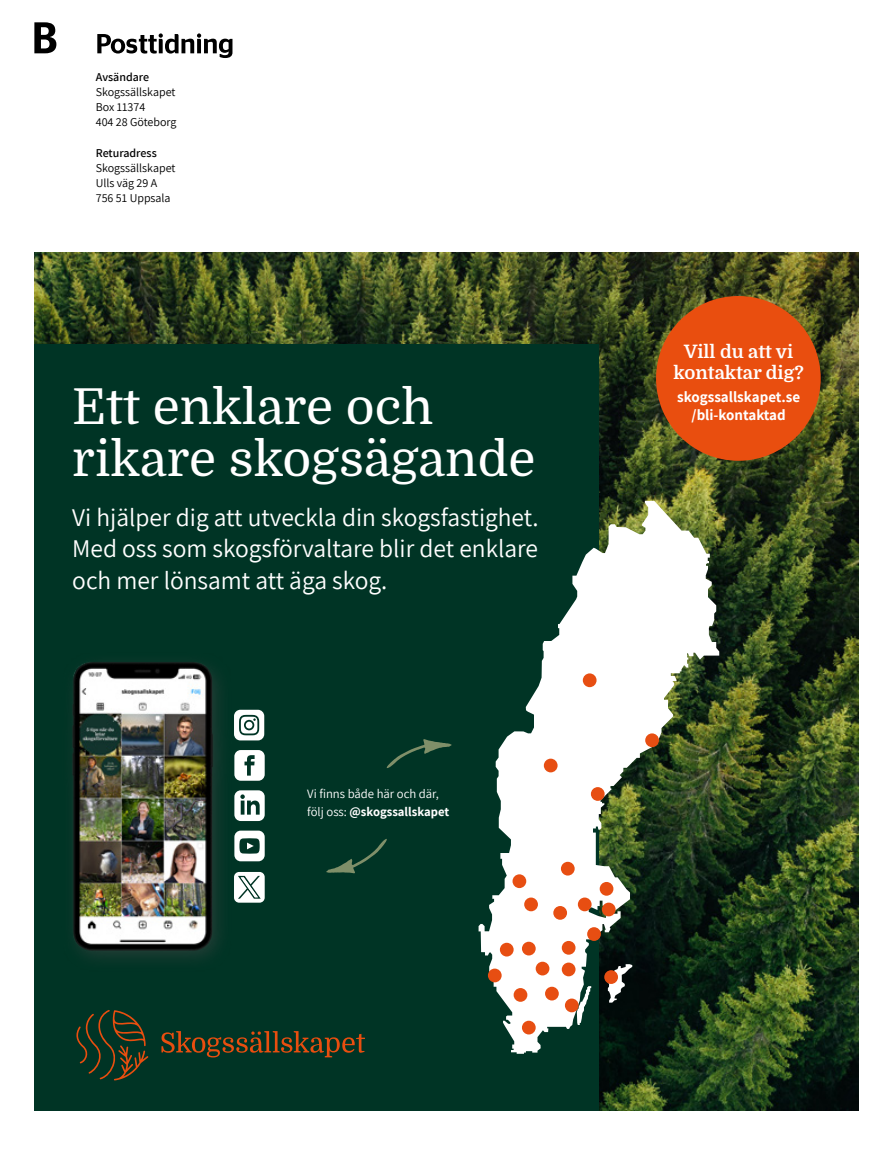
<style>
.page{position:relative;width:893px;height:1149px;background:#fff}
.page>*{position:absolute;margin:0;border:0;box-sizing:border-box;transform-origin:0 0}
.t1{font:49.65px/51.8px "Domine";color:#fff}
.t2{font:25.5px/31px "Assistant";color:#fff;text-align:justify}
.t3{font:700 18.6px/20.9px "Domine";color:#fff;text-align:center}
.t4{font:700 15px/17.7px "Assistant";color:#fff;text-align:center}
.t5{font:12.75px/17.9px "Assistant";color:#fff}
.t6{font:12px/15px "Assistant";color:#000}
.t7{font:600 12px "Assistant";color:#000}
.s1{font-weight:700}
</style>
<div class="page">
<svg style="left:34px;top:22px;width:22px;height:31px"></svg>
<svg style="left:97px;top:33px;width:135px;height:25px"></svg>
<img style="left:35px;top:252px;width:823px;height:858px">
<div style="left:35px;top:344px;width:564px;height:766px;background:#003425"></div>
<div style="left:656px;top:296px;width:165px;height:164px;background:#e94e0f;border-radius:50%"></div>
<img style="left:34px;top:582px;width:353px;height:447px">
<svg style="left:387px;top:739px;width:65px;height:29px"></svg>
<svg style="left:326px;top:838px;width:61px;height:35px"></svg>
<svg style="left:234px;top:709px;width:30px;height:31px"></svg>
<svg style="left:234px;top:749px;width:31px;height:31px"></svg>
<svg style="left:234px;top:790px;width:31px;height:30px"></svg>
<svg style="left:234px;top:830px;width:31px;height:31px"></svg>
<svg style="left:234px;top:871px;width:31px;height:31px"></svg>
<svg style="left:161px;top:1031px;width:204px;height:26px"></svg>
<svg style="left:75px;top:1009px;width:73px;height:71px"></svg>
<svg style="left:479px;top:500px;width:240px;height:553px"></svg>
<svg style="left:577px;top:985px;width:14px;height:39px"></svg>
<svg style="left:608px;top:963px;width:24px;height:39px"></svg>
<div style="left:583px;top:673px;width:14px;height:14px;background:#e74e12;border-radius:50%"></div>
<div style="left:645px;top:733px;width:14px;height:14px;background:#e74e12;border-radius:50%"></div>
<div style="left:591px;top:786px;width:14px;height:14px;background:#e74e12;border-radius:50%"></div>
<div style="left:544px;top:758px;width:14px;height:14px;background:#e74e12;border-radius:50%"></div>
<div style="left:600px;top:881px;width:13px;height:14px;background:#e74e12;border-radius:50%"></div>
<div style="left:561px;top:861px;width:14px;height:14px;background:#e74e12;border-radius:50%"></div>
<div style="left:512px;top:874px;width:14px;height:13px;background:#e74e12;border-radius:50%"></div>
<div style="left:602px;top:902px;width:14px;height:14px;background:#e74e12;border-radius:50%"></div>
<div style="left:578px;top:897px;width:14px;height:14px;background:#e74e12;border-radius:50%"></div>
<div style="left:553px;top:905px;width:14px;height:14px;background:#e74e12;border-radius:50%"></div>
<div style="left:524px;top:897px;width:14px;height:14px;background:#e74e12;border-radius:50%"></div>
<div style="left:587px;top:926px;width:14px;height:14px;background:#e74e12;border-radius:50%"></div>
<div style="left:562px;top:940px;width:13px;height:14px;background:#e74e12;border-radius:50%"></div>
<div style="left:604px;top:969px;width:14px;height:14px;background:#e74e12;border-radius:50%"></div>
<div style="left:562px;top:962px;width:13px;height:14px;background:#e74e12;border-radius:50%"></div>
<div style="left:565px;top:998px;width:14px;height:13px;background:#e74e12;border-radius:50%"></div>
<div style="left:545px;top:986px;width:14px;height:14px;background:#e74e12;border-radius:50%"></div>
<div style="left:536px;top:961px;width:13px;height:14px;background:#e74e12;border-radius:50%"></div>
<div style="left:522px;top:941px;width:14px;height:14px;background:#e74e12;border-radius:50%"></div>
<div style="left:500px;top:942px;width:14px;height:14px;background:#e74e12;border-radius:50%"></div>
<div style="left:488px;top:968px;width:14px;height:14px;background:#e74e12;border-radius:50%"></div>
<div style="left:514px;top:987px;width:13px;height:14px;background:#e74e12;border-radius:50%"></div>
<div style="left:522px;top:1020px;width:14px;height:14px;background:#e74e12;border-radius:50%"></div>
<p class="t7" style="left:96px;top:68px;width:55px">Avsändare</p>
<p class="t6" style="left:96px;top:83px;width:81px">Skogssällskapet</p>
<p class="t6" style="left:96px;top:98px;width:51px">Box 11374</p>
<p class="t6" style="left:96px;top:113px;width:82px">404 28 Göteborg</p>
<p class="t7" style="left:96px;top:144px;width:62px">Returadress</p>
<p class="t6" style="left:96px;top:159px;width:81px">Skogssällskapet<br>Ulls väg 29 A<br>756 51 Uppsala</p>
<p class="t1" style="left:72px;top:382px;width:465px">Ett enklare och rikare skogsägande</p>
<p class="t2" style="left:72px;top:501px;width:468px">Vi hjälper dig att utveckla din skogsfastighet.<br>Med oss som skogsförvaltare blir det enklare och mer lönsamt att äga skog.</p>
<p class="t5" style="left:307px;top:784px;width:143px">Vi finns både här och där, följ oss: <span class="s1">@skogssallskapet</span></p>
<p class="t3" style="left:673px;top:342px;width:132px">Vill du att vi kontaktar dig?</p>
<p class="t4" style="left:677px;top:388px;width:125px">skogssallskapet.se /bli-kontaktad</p>
</div>
